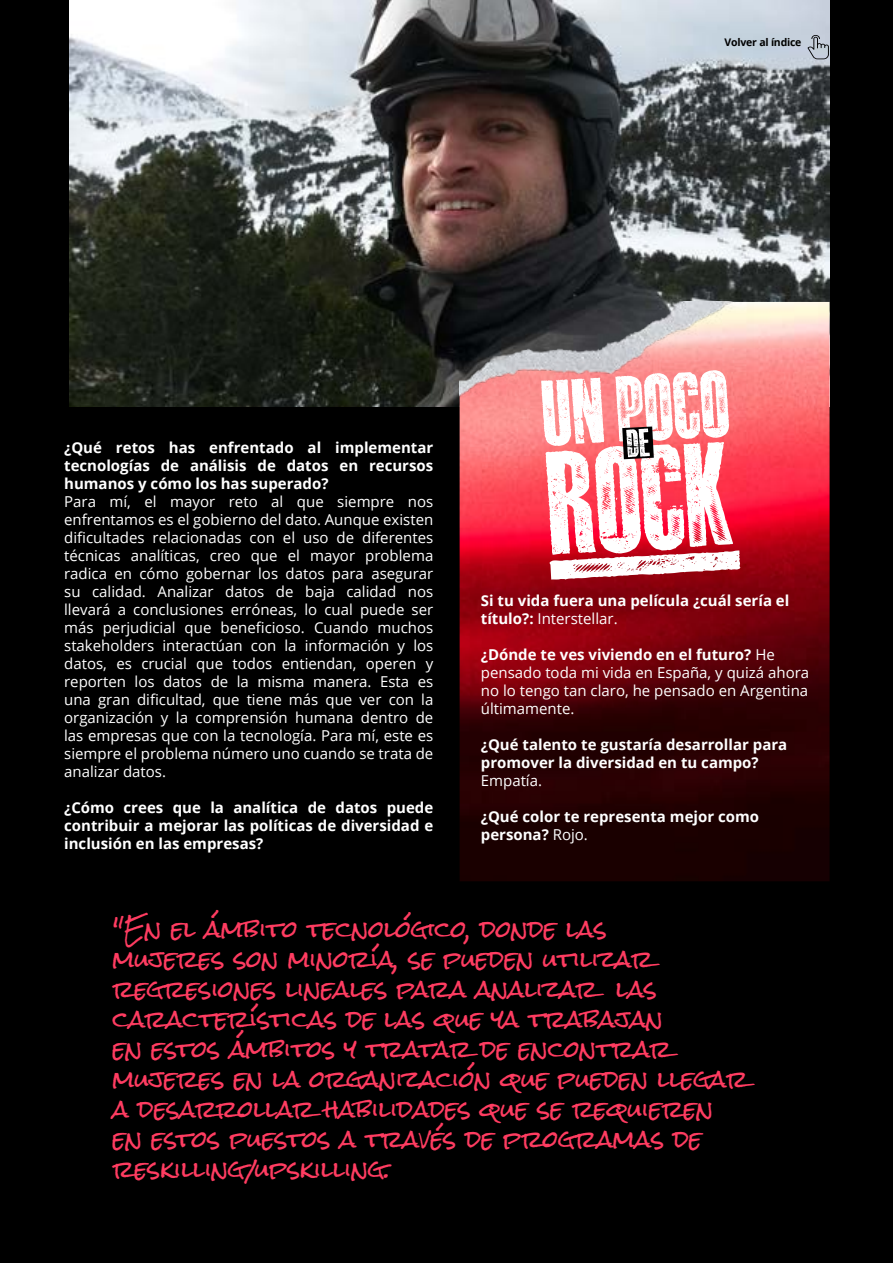
<style>
.page{position:relative;width:893px;height:1263px;background:#000}
.page>*{position:absolute;margin:0;border:0;box-sizing:border-box;transform-origin:0 0}
.t1{font:22.5px/30px "Rock Salt";color:#ff3c61}
.t2{font:15px/18px "Open Sans";color:#fff}
.t3{font:700 15px/18px "Open Sans";color:#fff}
.t4{font:700 10.5px "Open Sans";letter-spacing:-.02em;color:#000}
.s1{font-weight:400}
.s2{font-weight:700}
</style>
<div class="page">
<img style="left:69px;top:0;width:760px;height:406px">
<img style="left:460px;top:302px;width:369px;height:579px">
<img style="left:460px;top:302px;width:293px;height:101px">
<svg style="left:541px;top:370px;width:199px;height:209px;background:#f4adb4"></svg>
<svg style="left:807px;top:35px;width:22px;height:24px"></svg>
<p class="t4" style="left:725px;top:35px;width:78px">Volver al índice</p>
<p class="t3" style="left:64px;top:438px;width:371px;text-align:justify">¿Qué retos has enfrentado al implementar tecnologías de análisis de datos en recursos humanos y cómo los has superado?</p>
<p class="t2" style="left:64px;top:492px;width:371px;text-align:justify">Para mí, el mayor reto al que siempre nos enfrentamos es el gobierno del dato. Aunque existen dificultades relacionadas con el uso de diferentes técnicas analíticas, creo que el mayor problema radica en cómo gobernar los datos para asegurar su calidad. Analizar datos de baja calidad nos llevará a conclusiones erróneas, lo cual puede ser más perjudicial que beneficioso. Cuando muchos stakeholders interactúan con la información y los datos, es crucial que todos entiendan, operen y reporten los datos de la misma manera. Esta es una gran dificultad, que tiene más que ver con la organización y la comprensión humana dentro de las empresas que con la tecnología. Para mí, este es siempre el problema número uno cuando se trata de analizar datos.</p>
<p class="t3" style="left:64px;top:798px;width:371px;text-align:justify">¿Cómo crees que la analítica de datos puede contribuir a mejorar las políticas de diversidad e inclusión en las empresas?</p>
<p class="t3" style="left:481px;top:591px;width:310px">Si tu vida fuera una película ¿cuál sería el título?: <span class="s1">Interstellar.</span></p>
<p class="t2" style="left:481px;top:645px;width:330px"><span class="s2">¿Dónde te ves viviendo en el futuro?</span> He pensado toda mi vida en España, y quizá ahora no lo tengo tan claro, he pensado en Argentina últimamente.</p>
<p class="t3" style="left:481px;top:735px;width:308px">¿Qué talento te gustaría desarrollar para promover la diversidad en tu campo?</p>
<p class="t2" style="left:481px;top:771px;width:63px">Empatía.</p>
<p class="t3" style="left:481px;top:807px;width:280px">¿Qué color te representa mejor como persona? <span class="s1">Rojo.</span></p>
<p class="t1" style="left:113px;top:915px;width:637px">"En el ámbito tecnológico, donde las<br>mujeres son minoría, se pueden utilizar regresiones lineales para analizar las características de las que ya trabajan<br>en estos ámbitos y tratar de encontrar mujeres en la organización que pueden llegar a desarrollar habilidades que se requieren en estos puestos a través de programas de reskilling/upskilling.</p>
</div>
